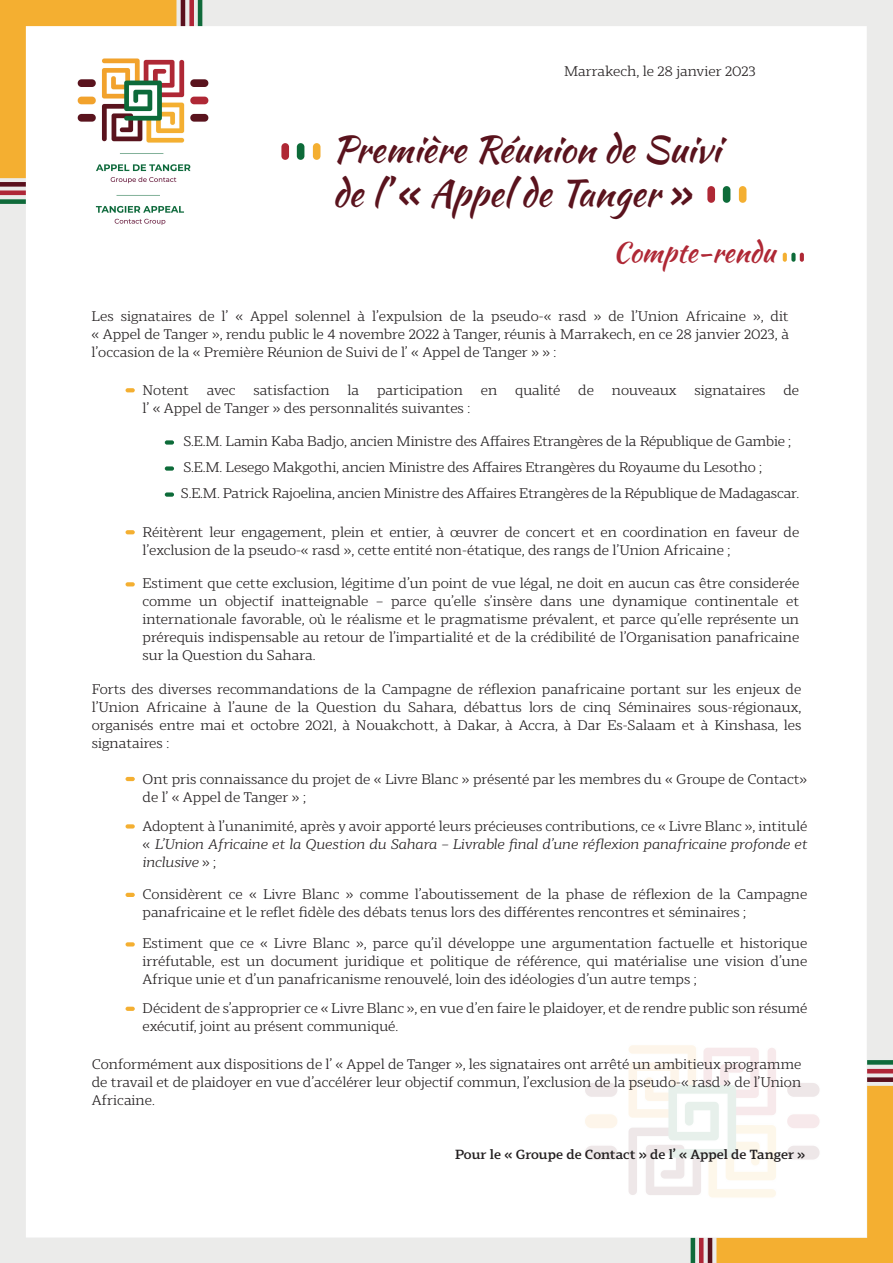
<style>
.page{position:relative;width:893px;height:1263px;background:#fff}
.page>*{position:absolute;margin:0;border:0;box-sizing:border-box;transform-origin:0 0}
.t1{font:36.45px/43.8px "Kaushan Script";color:#5a131d}
.t2{font:27.75px "Kaushan Script";color:#af2835}
.t3{font:13.95px/18px "Scharf";color:#231f20;text-align:justify}
.t4{font:italic 13.95px/18px "Scharf";color:#231f20;text-align:justify}
.t5{font:500 13.2px "Scharf";color:#231f20}
.s1{font-family:"Scharf";font-weight:700;font-style:italic}
.s2{font-style:normal}
</style>
<div class="page">
<img style="left:0;top:0;width:893px;height:1263px">
<img style="left:581px;top:1042px;width:248px;height:162px">
<img style="left:72px;top:53px;width:143px;height:177px">
<div style="left:739px;top:186px;width:7px;height:17px;background:#f4af31;border-radius:4px"></div>
<div style="left:723px;top:186px;width:7px;height:17px;background:#0d6b39;border-radius:4px"></div>
<div style="left:707px;top:186px;width:8px;height:17px;background:#af2835;border-radius:4px"></div>
<div style="left:313px;top:143px;width:7px;height:17px;background:#f4af31;border-radius:4px"></div>
<div style="left:297px;top:143px;width:7px;height:17px;background:#0d6b39;border-radius:4px"></div>
<div style="left:281px;top:143px;width:8px;height:17px;background:#af2835;border-radius:4px"></div>
<div style="left:165px;top:440px;width:9px;height:5px;background:#0d6b39;border-radius:2px"></div>
<svg style="left:126px;top:388px;width:9px;height:4px"></svg>
<svg style="left:126px;top:530px;width:9px;height:4px"></svg>
<svg style="left:126px;top:582px;width:9px;height:4px"></svg>
<svg style="left:126px;top:777px;width:9px;height:4px"></svg>
<svg style="left:126px;top:824px;width:9px;height:4px"></svg>
<svg style="left:126px;top:893px;width:9px;height:4px"></svg>
<svg style="left:126px;top:942px;width:9px;height:4px"></svg>
<svg style="left:126px;top:1007px;width:9px;height:4px"></svg>
<div style="left:165px;top:466px;width:9px;height:5px;background:#0d6b39;border-radius:2px"></div>
<div style="left:165px;top:492px;width:9px;height:5px;background:#0d6b39;border-radius:2px"></div>
<svg style="left:783px;top:253px;width:4px;height:9px"></svg>
<div style="left:791px;top:253px;width:5px;height:9px;background:#0d6b39;border-radius:2px"></div>
<svg style="left:800px;top:253px;width:4px;height:9px"></svg>
<p class="t3" style="left:564px;top:60px;width:193px">Marrakech, le 28 janvier 2023</p>
<h1 class="t1" style="left:332px;top:127px;width:389px">Première Réunion de Suivi de l’ <span class="s1">«</span> Appel de Tanger <span class="s1">»</span></h1>
<h2 class="t2" style="left:613px;top:232px;width:164px">Compte-rendu</h2>
<p class="t3" style="left:92px;top:305px;width:699px">Les signataires de l’ « Appel solennel à l’expulsion de la pseudo-« rasd » de l’Union Africaine », dit « Appel de Tanger », rendu public le 4 novembre 2022 à Tanger, réunis à Marrakech, en ce 28 janvier 2023, à l’occasion de la « Première Réunion de Suivi de l’ « Appel de Tanger » » :</p>
<p class="t3" style="left:143px;top:379px;width:48px">Notent</p>
<p class="t3" style="left:207px;top:379px;width:30px">avec</p>
<p class="t3" style="left:253px;top:379px;width:78px">satisfaction</p>
<p class="t3" style="left:348px;top:379px;width:13px">la</p>
<p class="t3" style="left:377px;top:379px;width:87px">participation</p>
<p class="t3" style="left:481px;top:379px;width:18px">en</p>
<p class="t3" style="left:515px;top:379px;width:47px">qualité</p>
<p class="t3" style="left:578px;top:379px;width:17px">de</p>
<p class="t3" style="left:612px;top:379px;width:66px">nouveaux</p>
<p class="t3" style="left:695px;top:379px;width:73px">signataires</p>
<p class="t3" style="left:783px;top:379px;width:17px">de</p>
<p class="t3" style="left:143px;top:397px;width:329px">l’ « Appel de Tanger » des personnalités suivantes :</p>
<p class="t3" style="left:181px;top:427px;width:620px;line-height:26.1px;text-align:left">S.E.M. Lamin Kaba Badjo, ancien Ministre des Affaires Etrangères de la République de Gambie ;<br>S.E.M. Lesego Makgothi, ancien Ministre des Affaires Etrangères du Royaume du Lesotho ;<br>S.E.M. Patrick Rajoelina, ancien Ministre des Affaires Etrangères de la République de Madagascar.</p>
<p class="t3" style="left:143px;top:522px;width:658px">Réitèrent leur engagement, plein et entier, à œuvrer de concert et en coordination en faveur de l’exclusion de la pseudo-« rasd », cette entité non-étatique, des rangs de l’Union Africaine ;</p>
<p class="t3" style="left:143px;top:573px;width:658px">Estiment que cette exclusion, légitime d’un point de vue légal, ne doit en aucun cas être considerée comme un objectif inatteignable – parce qu’elle s’insère dans une dynamique continentale et internationale favorable, où le réalisme et le pragmatisme prévalent, et parce qu’elle représente un prérequis indispensable au retour de l’impartialité et de la crédibilité de l’Organisation panafricaine sur la Question du Sahara.</p>
<p class="t3" style="left:92px;top:679px;width:711px">Forts des diverses recommandations de la Campagne de réflexion panafricaine portant sur les enjeux de l’Union Africaine à l’aune de la Question du Sahara, débattus lors de cinq Séminaires sous-régionaux, organisés entre mai et octobre 2021, à Nouakchott, à Dakar, à Accra, à Dar Es-Salaam et à Kinshasa, les signataires :</p>
<p class="t3" style="left:143px;top:768px;width:666px">Ont pris connaissance du projet de « Livre Blanc » présenté par les membres du « Groupe de Contact» de l’ « Appel de Tanger » ;</p>
<p class="t4" style="left:143px;top:816px;width:666px"><span class="s2">Adoptent à l’unanimité, après y avoir apporté leurs précieuses contributions, ce « Livre Blanc », intitulé «</span> L’Union Africaine et la Question du Sahara – Livrable final d’une réflexion panafricaine profonde et inclusive <span class="s2">» ;</span></p>
<p class="t3" style="left:143px;top:883px;width:666px">Considèrent ce « Livre Blanc » comme l’aboutissement de la phase de réflexion de la Campagne panafricaine et le reflet fidèle des débats tenus lors des différentes rencontres et séminaires ;</p>
<p class="t3" style="left:143px;top:933px;width:666px">Estiment que ce « Livre Blanc », parce qu’il développe une argumentation factuelle et historique irréfutable, est un document juridique et politique de référence, qui matérialise une vision d’une Afrique unie et d’un panafricanisme renouvelé, loin des idéologies d’un autre temps ;</p>
<p class="t3" style="left:143px;top:998px;width:666px">Décident de s’approprier ce « Livre Blanc », en vue d’en faire le plaidoyer, et de rendre public son résumé exécutif, joint au présent communiqué.</p>
<p class="t3" style="left:92px;top:1054px;width:711px">Conformément aux dispositions de l’ « Appel de Tanger », les signataires ont arrêté un ambitieux programme de travail et de plaidoyer en vue d’accélérer leur objectif commun, l’exclusion de la pseudo-« rasd » de l’Union Africaine.</p>
<p class="t5" style="left:455px;top:1144px;width:352px">Pour le « Groupe de Contact » de l’ « Appel de Tanger »</p>
</div>
